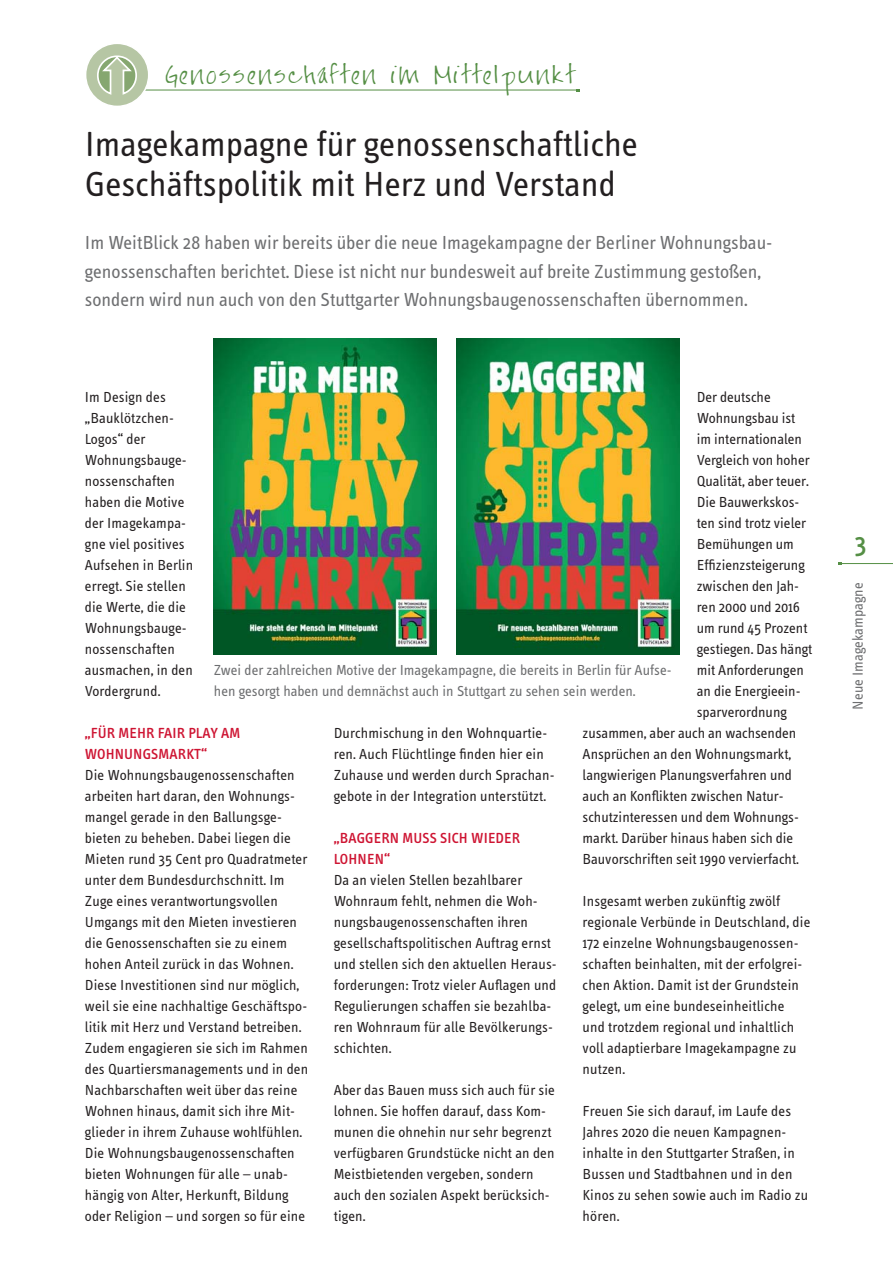
<style>
.page{position:relative;width:893px;height:1263px;background:#fff}
.page>*{position:absolute;margin:0;border:0;box-sizing:border-box;transform-origin:0 0}
.t1{font:36px/40.5px "Info Text";color:#231f20}
.t2{font:500 27px "Info Text";color:#558f45}
.t3{font:21px "FG Jayne Print";letter-spacing:.1em;color:#558f45}
.t4{font:19.5px/28.5px "Info Text";color:#6d6e70}
.t5{font:15px/21px "Info Text";letter-spacing:.01em;color:#231f20}
.t6{font:15px/21px "Info Text";color:#6d6e70}
.t7{font:500 15px/21px "Info Text";letter-spacing:.01em;color:#ce1432}
</style>
<div class="page">
<hr style="left:839px;top:563px;width:53px;height:1px;background:#558f45">
<hr style="left:117px;top:90px;width:460px;height:1px;background:#558f45">
<div style="left:86px;top:43px;width:63px;height:63px;background:#b6c6a4;border-radius:50%"></div>
<div style="left:85px;top:43px;width:64px;height:64px;border:2px solid #fff;border-radius:50%"></div>
<svg style="left:97px;top:55px;width:40px;height:40px"></svg>
<img style="left:456px;top:339px;width:223px;height:316px">
<img style="left:213px;top:339px;width:224px;height:316px">
<h3 class="t3" style="left:166px;top:65px;width:410px">Genossenschaften im Mittelpunkt</h3>
<h1 class="t1" style="left:85px;top:126px;width:554px">Imagekampagne für genossenschaftliche<br>Geschäftspolitik mit Herz und Verstand</h1>
<p class="t4" style="left:85px;top:230px;width:689px">Im WeitBlick 28 haben wir bereits über die neue Imagekampagne der Berliner Wohnungsbau&shy;genossenschaften berichtet. Diese ist nicht nur bundesweit auf breite Zustimmung gestoßen, sondern wird nun auch von den Stuttgarter Wohnungsbaugenossenschaften übernommen.</p>
<p class="t5" style="left:85px;top:387px;width:110px">Im Design des „Bauklötzchen-<br>Logos“ der<br>Wohnungsbauge&shy;nossenschaften haben die Motive der Imagekampa&shy;gne viel positives<br>Aufsehen in Berlin erregt. Sie stellen die Werte, die die<br>Wohnungsbauge&shy;nossenschaften ausmachen, in den<br>Vordergrund.</p>
<p class="t7" style="left:85px;top:723px;width:157px">„FÜR MEHR FAIR PLAY AM<br>WOHNUNGSMARKT“</p>
<p class="t5" style="left:85px;top:765px;width:225px">Die Wohnungsbaugenossenschaften arbeiten hart daran, den Wohnungs&shy;mangel gerade in den Ballungsge&shy;bieten zu beheben. Dabei liegen die Mieten rund 35 Cent pro Quadratmeter unter dem Bundesdurchschnitt. Im Zuge eines verantwortungsvollen Umgangs mit den Mieten investieren die Genossenschaften sie zu einem hohen Anteil zurück in das Wohnen.<br>Diese Investitionen sind nur möglich, weil sie eine nachhaltige Geschäftspo&shy;litik mit Herz und Verstand betreiben.<br>Zudem engagieren sie sich im Rahmen des Quartiersmanagements und in den Nachbarschaften weit über das reine Wohnen hinaus, damit sich ihre Mit&shy;glieder in ihrem Zuhause wohlfühlen.<br>Die Wohnungsbaugenossenschaften bieten Wohnungen für alle – unab&shy;hängig von Alter, Herkunft, Bildung oder Religion – und sorgen so für eine</p>
<p class="t5" style="left:696px;top:387px;width:75px">Der deutsche</p>
<p class="t5" style="left:696px;top:408px;width:100px">Wohnungsbau ist</p>
<p class="t5" style="left:696px;top:429px;width:107px">im internationalen</p>
<p class="t5" style="left:696px;top:450px;width:114px">Vergleich von hoher</p>
<p class="t5" style="left:696px;top:471px;width:113px">Qualität, aber teuer.</p>
<p class="t5" style="left:696px;top:492px;width:104px">Die Bauwerkskos-</p>
<p class="t5" style="left:696px;top:513px;width:111px">ten sind trotz vieler</p>
<p class="t5" style="left:696px;top:534px;width:98px">Bemühungen um</p>
<p class="t5" style="left:696px;top:555px;width:109px">Effizienzsteigerung</p>
<p class="t5" style="left:696px;top:576px;width:104px">zwischen den Jah-</p>
<p class="t5" style="left:696px;top:597px;width:105px">ren 2000 und 2016</p>
<p class="t5" style="left:696px;top:618px;width:112px">um rund 45 Prozent</p>
<p class="t5" style="left:696px;top:639px;width:117px">gestiegen. Das hängt</p>
<p class="t5" style="left:696px;top:660px;width:108px">mit Anforderungen</p>
<p class="t5" style="left:696px;top:681px;width:105px">an die Energieein-</p>
<p class="t5" style="left:696px;top:702px;width:92px">sparverordnung</p>
<p class="t5" style="left:582px;top:723px;width:215px">zusammen, aber auch an wachsenden</p>
<p class="t5" style="left:582px;top:744px;width:210px">Ansprüchen an den Wohnungsmarkt,</p>
<p class="t5" style="left:582px;top:765px;width:211px">langwierigen Planungsverfahren und</p>
<p class="t5" style="left:582px;top:786px;width:202px">auch an Konflikten zwischen Natur-</p>
<p class="t5" style="left:582px;top:807px;width:218px">schutzinteressen und dem Wohnungs-</p>
<p class="t5" style="left:582px;top:828px;width:212px">markt. Darüber hinaus haben sich die</p>
<p class="t5" style="left:582px;top:849px;width:218px">Bauvorschriften seit 1990 vervierfacht.</p>
<p class="t5" style="left:582px;top:891px;width:229px">Insgesamt werben zukünftig zwölf regionale Verbünde in Deutschland, die 172 einzelne Wohnungsbaugenossen&shy;schaften beinhalten, mit der erfolgrei&shy;chen Aktion. Damit ist der Grundstein gelegt, um eine bundeseinheitliche<br>und trotzdem regional und inhaltlich voll adaptierbare Imagekampagne zu nutzen.</p>
<p class="t5" style="left:582px;top:1101px;width:227px">Freuen Sie sich darauf, im Laufe des<br>Jahres 2020 die neuen Kampagnen&shy;inhalte in den Stuttgarter Straßen, in<br>Bussen und Stadtbahnen und in den<br>Kinos zu sehen sowie auch im Radio zu hören.</p>
<p class="t6" style="left:214px;top:660px;width:459px">Zwei der zahlreichen Motive der Imagekampagne, die bereits in Berlin für Aufse&shy;hen gesorgt haben und demnächst auch in Stuttgart zu sehen sein werden.</p>
<p class="t5" style="left:334px;top:723px;width:222px">Durchmischung in den Wohnquartie&shy;ren. Auch Flüchtlinge finden hier ein Zuhause und werden durch Sprachan&shy;gebote in der Integration unterstützt.</p>
<p class="t7" style="left:334px;top:828px;width:188px">„BAGGERN MUSS SICH WIEDER<br>LOHNEN“</p>
<p class="t5" style="left:334px;top:870px;width:224px">Da an vielen Stellen bezahlbarer Wohnraum fehlt, nehmen die Woh&shy;nungsbaugenossenschaften ihren gesellschaftspolitischen Auftrag ernst und stellen sich den aktuellen Heraus&shy;forderungen: Trotz vieler Auflagen und Regulierungen schaffen sie bezahlba&shy;ren Wohnraum für alle Bevölkerungs&shy;schichten.</p>
<p class="t5" style="left:334px;top:1080px;width:223px">Aber das Bauen muss sich auch für sie lohnen. Sie hoffen darauf, dass Kom&shy;munen die ohnehin nur sehr begrenzt verfügbaren Grundstücke nicht an den<br>Meistbietenden vergeben, sondern auch den sozialen Aspekt berücksich&shy;tigen.</p>
<h2 class="t2" style="left:855px;top:533px;width:12px">3</h2>
<p class="t6" style="left:848px;top:710px;width:128px;rotate:-90deg">Neue Imagekampagne</p>
</div>
